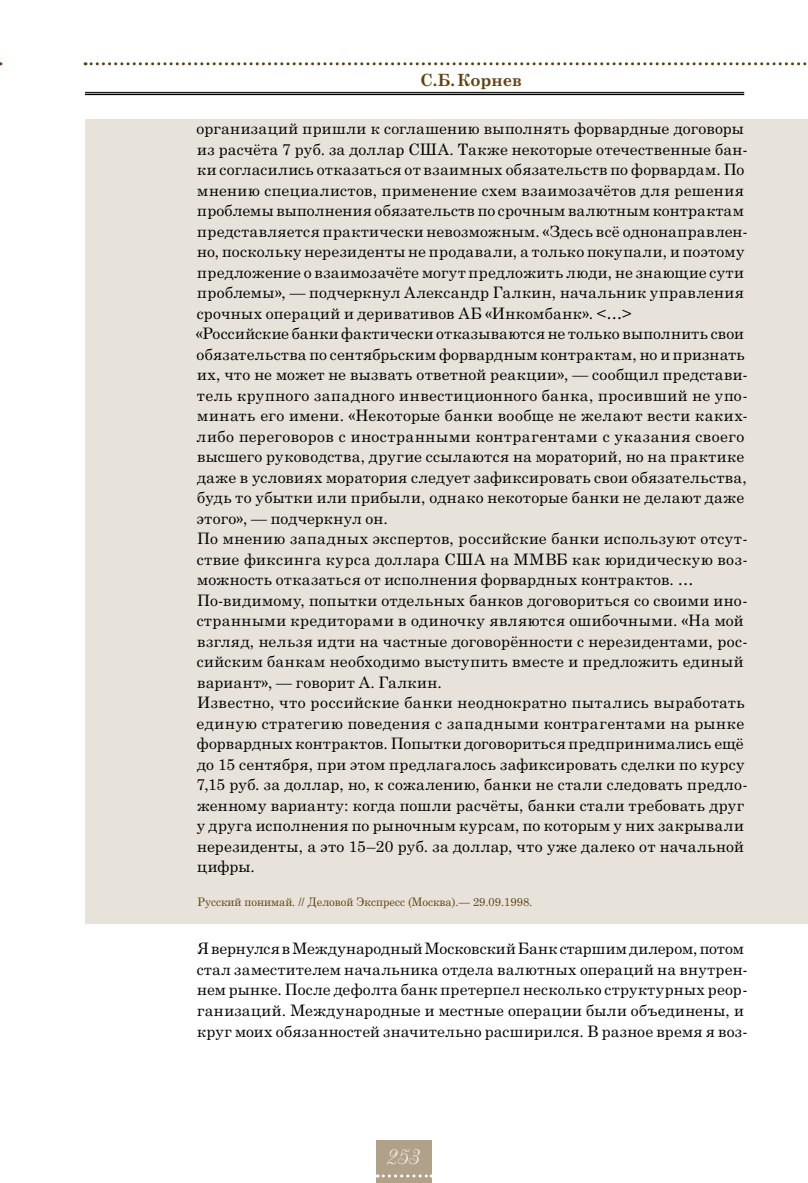
<style>
.page{position:relative;width:808px;height:1183px;background:#fff}
.page>*{position:absolute;margin:0;border:0;box-sizing:border-box;transform-origin:0 0}
.t1{font:21px "Decor C";color:#fff}
.t2{font:700 16.8px "Century Schoolbook Cyr";color:#614310}
.t3{font:15.75px/20.5px "Century Schoolbook Cyr";letter-spacing:.02em;color:#000}
.t4{font:11.7px "Century Schoolbook Cyr";color:#614310;scale:.96 1}
</style>
<div class="page">
<div style="left:85px;top:119px;width:723px;height:804px;background:#e7e3db"></div>
<div style="left:376px;top:1140px;width:56px;height:42px;background:#b0a188"></div>
<hr style="left:85px;top:92px;width:659px;height:1px;background:#000">
<hr style="left:85px;top:94px;width:659px;height:1px;background:#000">
<svg style="left:85px;top:62px;width:722px;height:3px"></svg>
<svg style="left:377px;top:1174px;width:55px;height:3px"></svg>
<p class="t2" style="left:420px;top:69px;width:103px">С.Б.Корнев</p>
<p class="t3" style="left:196px;top:118px;width:553px">организаций пришли к соглашению выполнять форвардные договоры из расчёта 7 руб. за доллар США. Также некоторые отечественные бан&shy;ки согласились отказаться от взаимных обязательств по форвардам. По мнению специалистов, применение схем взаимозачётов для решения проблемы выполнения обязательств по срочным валютным контрактам представляется практически невозможным. «Здесь всё однонаправлен&shy;но, поскольку нерезиденты не продавали, а только покупали, и поэтому предложение о взаимозачёте могут предложить люди, не знающие сути проблемы», — подчеркнул Александр Галкин, начальник управления срочных операций и деривативов АБ «Инкомбанк». &lt;…&gt;<br>«Российские банки фактически отказываются не только выполнить свои обязательства по сентябрьским форвардным контрактам, но и признать их, что не может не вызвать ответной реакции», — сообщил представи&shy;тель крупного западного инвестиционного банка, просивший не упо&shy;минать его имени. «Некоторые банки вообще не желают вести каких&shy;либо переговоров с иностранными контрагентами с указания своего высшего руководства, другие ссылаются на мораторий, но на практике даже в условиях моратория следует зафиксировать свои обязательства, будь то убытки или прибыли, однако некоторые банки не делают даже этого», — подчеркнул он.<br>По мнению западных экспертов, российские банки используют отсут&shy;ствие фиксинга курса доллара США на ММВБ как юридическую воз&shy;можность отказаться от исполнения форвардных контрактов. … По-видимому, попытки отдельных банков договориться со своими ино&shy;странными кредиторами в одиночку являются ошибочными. «На мой взгляд, нельзя идти на частные договорённости с нерезидентами, рос&shy;сийским банкам необходимо выступить вместе и предложить единый вариант», — говорит А. Галкин.<br>Известно, что российские банки неоднократно пытались выработать единую стратегию поведения с западными контрагентами на рынке форвардных контрактов. Попытки договориться предпринимались ещё до 15 сентября, при этом предлагалось зафиксировать сделки по курсу 7,15 руб. за доллар, но, к сожалению, банки не стали следовать предло&shy;женному варианту: когда пошли расчёты, банки стали требовать друг у друга исполнения по рыночным курсам, по которым у них закрывали нерезиденты, а это 15–20 руб. за доллар, что уже далеко от начальной цифры.</p>
<p class="t4" style="left:198px;top:893px;width:350px">Русский понимай. // Деловой Экспресс (Москва).— 29.09.1998.</p>
<p class="t3" style="left:197px;top:937px;width:552px">Я вернулся вМеждународный Московский Банк старшим дилером, потом стал заместителем начальника отдела валютных операций на внутрен&shy;нем рынке. После дефолта банк претерпел несколько структурных реор&shy;ганизаций. Международные и местные операции были объединены, и круг моих обязанностей значительно расширился. В разное время я воз-</p>
<h1 class="t1" style="left:388px;top:1144px;width:34px">253</h1>
</div>
